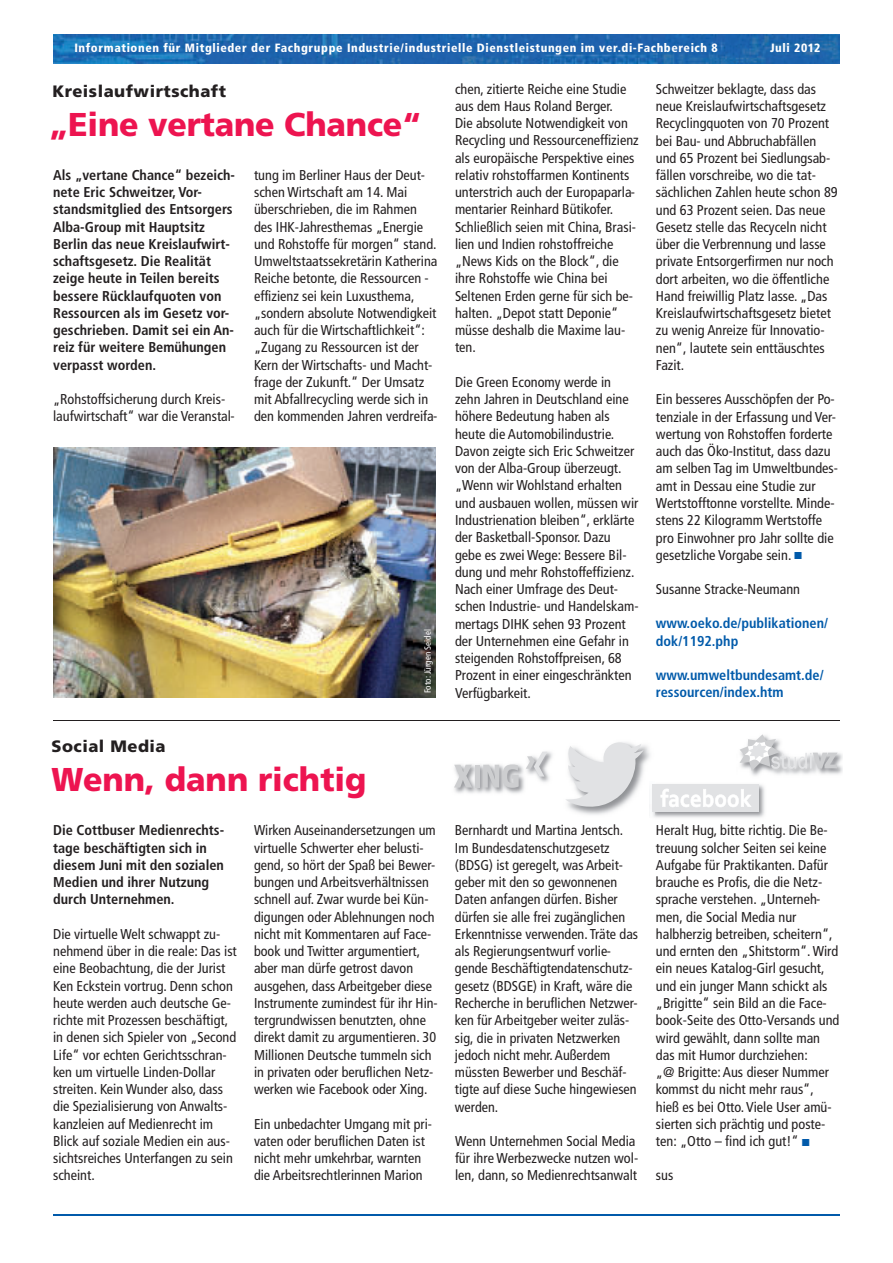
<style>
.page{position:relative;width:893px;height:1263px;background:#fff}
.page>*{position:absolute;margin:0;border:0;box-sizing:border-box;transform-origin:0 0}
.t1{font:900 33px "Frutiger LT";letter-spacing:-.005em;color:#ed1450}
.t2{font:900 16.5px "Frutiger LT";letter-spacing:.03em;color:#231f20}
.t3{font:condensed 14.25px/17.2px "Frutiger LT";color:#231f20}
.t4{font:700 condensed 14.25px/17.2px "Frutiger LT";color:#231f20}
.t5{font:700 condensed 14.25px/17.2px "Frutiger LT";color:#015aaa}
.t6{font:900 condensed 12px "Frutiger LT";letter-spacing:.05em;color:#fff}
.t7{font:condensed 9px "Frutiger LT";color:#fff}
</style>
<div class="page">
<img style="left:53px;top:34px;width:787px;height:30px">
<hr style="left:53px;top:1214px;width:787px;height:2px;background:#015aaa">
<img style="left:53px;top:448px;width:383px;height:249px">
<hr style="left:53px;top:720px;width:787px;height:1px;background:#231f20">
<img style="left:454px;top:751px;width:98px;height:43px">
<svg style="left:454px;top:765px;width:18px;height:22px"></svg>
<div style="left:475px;top:765px;width:5px;height:22px;background:#cdced0"></div>
<svg style="left:483px;top:764px;width:36px;height:24px"></svg>
<svg style="left:526px;top:752px;width:21px;height:24px"></svg>
<img style="left:568px;top:745px;width:82px;height:70px">
<svg style="left:566px;top:742px;width:78px;height:65px"></svg>
<img style="left:654px;top:784px;width:111px;height:34px">
<img style="left:649px;top:781px;width:5px;height:36px">
<div style="left:652px;top:784px;width:106px;height:27px;background:#e1e2e4"></div>
<svg style="left:660px;top:788px;width:91px;height:19px"></svg>
<img style="left:751px;top:753px;width:91px;height:23px">
<svg style="left:739px;top:734px;width:99px;height:37px"></svg>
<p class="t6" style="left:74px;top:43px;width:645px">Informationen für Mitglieder der Fachgruppe Industrie/industrielle Dienstleistungen im ver.di-Fachbereich 8</p>
<p class="t6" style="left:770px;top:43px;width:52px">Juli 2012</p>
<p class="t2" style="left:52px;top:85px;width:175px">Kreislaufwirtschaft</p>
<h1 class="t1" style="left:49px;top:112px;width:374px">„Eine vertane Chance“</h1>
<p class="t4" style="left:53px;top:167px;width:183px">Als „vertane Chance“ bezeich&shy;nete Eric Schweitzer, Vor&shy;standsmitglied des Entsorgers<br>Alba-Group mit Hauptsitz<br>Berlin das neue Kreislaufwirt&shy;schaftsgesetz. Die Realität zeige heute in Teilen bereits bessere Rücklaufquoten von<br>Ressourcen als im Gesetz vor&shy;geschrieben. Damit sei ein An&shy;reiz für weitere Bemühungen verpasst worden.</p>
<p class="t3" style="left:53px;top:392px;width:183px">„Rohstoffsicherung durch Kreis&shy;laufwirtschaft“ war die Veranstal-</p>
<p class="t3" style="left:254px;top:167px;width:185px">tung im Berliner Haus der Deut&shy;schen Wirtschaft am 14. Mai überschrieben, die im Rahmen des IHK-Jahresthemas „Energie und Rohstoffe für morgen“ stand.<br>Umweltstaatssekretärin Katherina<br>Reiche betonte, die Ressourcen - effizienz sei kein Luxusthema, „sondern absolute Notwendigkeit auch für die Wirtschaftlichkeit“: „Zugang zu Ressourcen ist der<br>Kern der Wirtschafts- und Macht&shy;frage der Zukunft.“ Der Umsatz mit Abfallrecycling werde sich in den kommenden Jahren verdreifa-</p>
<p class="t7" style="left:424px;top:693px;width:65px;rotate:-90deg">Foto: Jürgen Seidel</p>
<p class="t2" style="left:52px;top:740px;width:116px">Social Media</p>
<h1 class="t1" style="left:52px;top:766px;width:317px">Wenn, dann richtig</h1>
<p class="t4" style="left:53px;top:823px;width:173px">Die Cottbuser Medienrechts - tage beschäftigten sich in diesem Juni mit den sozialen<br>Medien und ihrer Nutzung durch Unternehmen.</p>
<p class="t3" style="left:53px;top:926px;width:185px">Die virtuelle Welt schwappt zu&shy;nehmend über in die reale: Das ist eine Beobachtung, die der Jurist<br>Ken Eckstein vortrug. Denn schon heute werden auch deutsche Ge&shy;richte mit Prozessen beschäftigt, in denen sich Spieler von „Second<br>Life“ vor echten Gerichtsschran&shy;ken um virtuelle Linden-Dollar streiten. Kein Wunder also, dass die Spezialisierung von Anwalts&shy;kanzleien auf Medienrecht im<br>Blick auf soziale Medien ein aus&shy;sichtsreiches Unterfangen zu sein scheint.</p>
<p class="t3" style="left:254px;top:823px;width:185px">Wirken Auseinandersetzungen um virtuelle Schwerter eher belusti&shy;gend, so hört der Spaß bei Bewer&shy;bungen und Arbeitsverhältnissen schnell auf. Zwar wurde bei Kün&shy;digungen oder Ablehnungen noch nicht mit Kommentaren auf Face&shy;book und Twitter argumentiert, aber man dürfe getrost davon ausgehen, dass Arbeitgeber diese<br>Instrumente zumindest für ihr Hin&shy;tergrundwissen benutzten, ohne direkt damit zu argumentieren. 30<br>Millionen Deutsche tummeln sich in privaten oder beruflichen Netz&shy;werken wie Facebook oder Xing.</p>
<p class="t3" style="left:254px;top:1116px;width:179px">Ein unbedachter Umgang mit pri&shy;vaten oder beruflichen Daten ist nicht mehr umkehrbar, warnten die Arbeitsrechtlerinnen Marion</p>
<p class="t3" style="left:455px;top:81px;width:185px">chen, zitierte Reiche eine Studie aus dem Haus Roland Berger.<br>Die absolute Notwendigkeit von<br>Recycling und Ressourceneffizienz als europäische Perspektive eines relativ rohstoffarmen Kontinents unterstrich auch der Europa parla&shy;mentarier Reinhard Bütikofer.<br>Schließlich seien mit China, Brasi&shy;lien und Indien rohstoffreiche „News Kids on the Block“, die ihre Rohstoffe wie China bei<br>Seltenen Erden gerne für sich be&shy;halten. „Depot statt Deponie“ müsse deshalb die Maxime lau&shy;ten.</p>
<p class="t3" style="left:455px;top:374px;width:185px">Die Green Economy werde in zehn Jahren in Deutschland eine höhere Bedeutung haben als heute die Automobilindustrie.<br>Davon zeigte sich Eric Schweitzer von der Alba-Group überzeugt. „Wenn wir Wohlstand erhalten und ausbauen wollen, müssen wir<br>Industrienation bleiben“, erklärte der Basketball-Sponsor. Dazu gebe es zwei Wege: Bessere Bil&shy;dung und mehr Rohstoffeffizienz.<br>Nach einer Umfrage des Deut&shy;schen Industrie- und Handelskam&shy;mertags DIHK sehen 93 Prozent der Unternehmen eine Gefahr in steigenden Rohstoffpreisen, 68<br>Prozent in einer eingeschränkten<br>Verfügbarkeit.</p>
<p class="t3" style="left:455px;top:823px;width:185px">Bernhardt und Martina Jentsch.<br>Im Bundesdatenschutzgesetz (BDSG) ist geregelt, was Arbeit - geber mit den so gewonnenen<br>Daten anfangen dürfen. Bisher dürfen sie alle frei zugänglichen<br>Erkenntnisse verwenden. Träte das als Regierungsentwurf vorlie&shy;gende Beschäftigtendatenschutz&shy;gesetz (BDSGE) in Kraft, wäre die<br>Recherche in beruflichen Netzwer&shy;ken für Arbeitgeber weiter zuläs&shy;sig, die in privaten Netzwerken jedoch nicht mehr. Außerdem müssten Bewerber und Beschäf&shy;tigte auf diese Suche hingewiesen werden.</p>
<p class="t3" style="left:455px;top:1133px;width:185px">Wenn Unternehmen Social Media für ihre Werbezwecke nutzen wol&shy;len, dann, so Medienrechtsanwalt</p>
<p class="t3" style="left:656px;top:81px;width:183px">Schweitzer beklagte, dass das neue Kreislaufwirtschaftsgesetz<br>Recyclingquoten von 70 Prozent bei Bau- und Abbruchabfällen und 65 Prozent bei Siedlungsab&shy;fällen vorschreibe, wo die tat&shy;sächlichen Zahlen heute schon 89 und 63 Prozent seien. Das neue<br>Gesetz stelle das Recyceln nicht über die Verbrennung und lasse private Entsorgerfirmen nur noch dort arbeiten, wo die öffentliche<br>Hand freiwillig Platz lasse. „Das<br>Kreislaufwirtschaftsgesetz bietet zu wenig Anreize für Innovatio&shy;nen“, lautete sein enttäuschtes<br>Fazit.</p>
<p class="t3" style="left:656px;top:392px;width:184px">Ein besseres Ausschöpfen der Po&shy;tenziale in der Erfassung und Ver&shy;wertung von Rohstoffen forderte auch das Öko-Institut, dass dazu am selben Tag im Umweltbundes&shy;amt in Dessau eine Studie zur<br>Wertstofftonne vorstellte. Minde&shy;stens 22 Kilogramm Wertstoffe pro Einwohner pro Jahr sollte die gesetzliche Vorgabe sein.</p>
<p class="t3" style="left:656px;top:581px;width:146px">Susanne Stracke-Neumann</p>
<p class="t5" style="left:656px;top:616px;width:174px">www.oeko.de/publikationen/ dok/1192.php</p>
<p class="t5" style="left:656px;top:668px;width:169px">www.umweltbundesamt.de/ ressourcen/index.htm</p>
<p class="t3" style="left:656px;top:823px;width:185px">Heralt Hug, bitte richtig. Die Be&shy;treuung solcher Seiten sei keine<br>Aufgabe für Praktikanten. Dafür brauche es Profis, die die Netz&shy;sprache verstehen. „Unterneh&shy;men, die Social Media nur halbherzig betreiben, scheitern“, und ernten den „Shitstorm“. Wird ein neues Katalog-Girl gesucht, und ein junger Mann schickt als „Brigitte“ sein Bild an die Face&shy;book-Seite des Otto-Versands und wird gewählt, dann sollte man das mit Humor durchziehen:<br>„@ Brigitte: Aus dieser Nummer kommst du nicht mehr raus“, hieß es bei Otto. Viele User amü&shy;sierten sich prächtig und poste&shy;ten: „Otto – find ich gut!“</p>
<p class="t3" style="left:656px;top:1168px;width:19px">sus</p>
</div>
